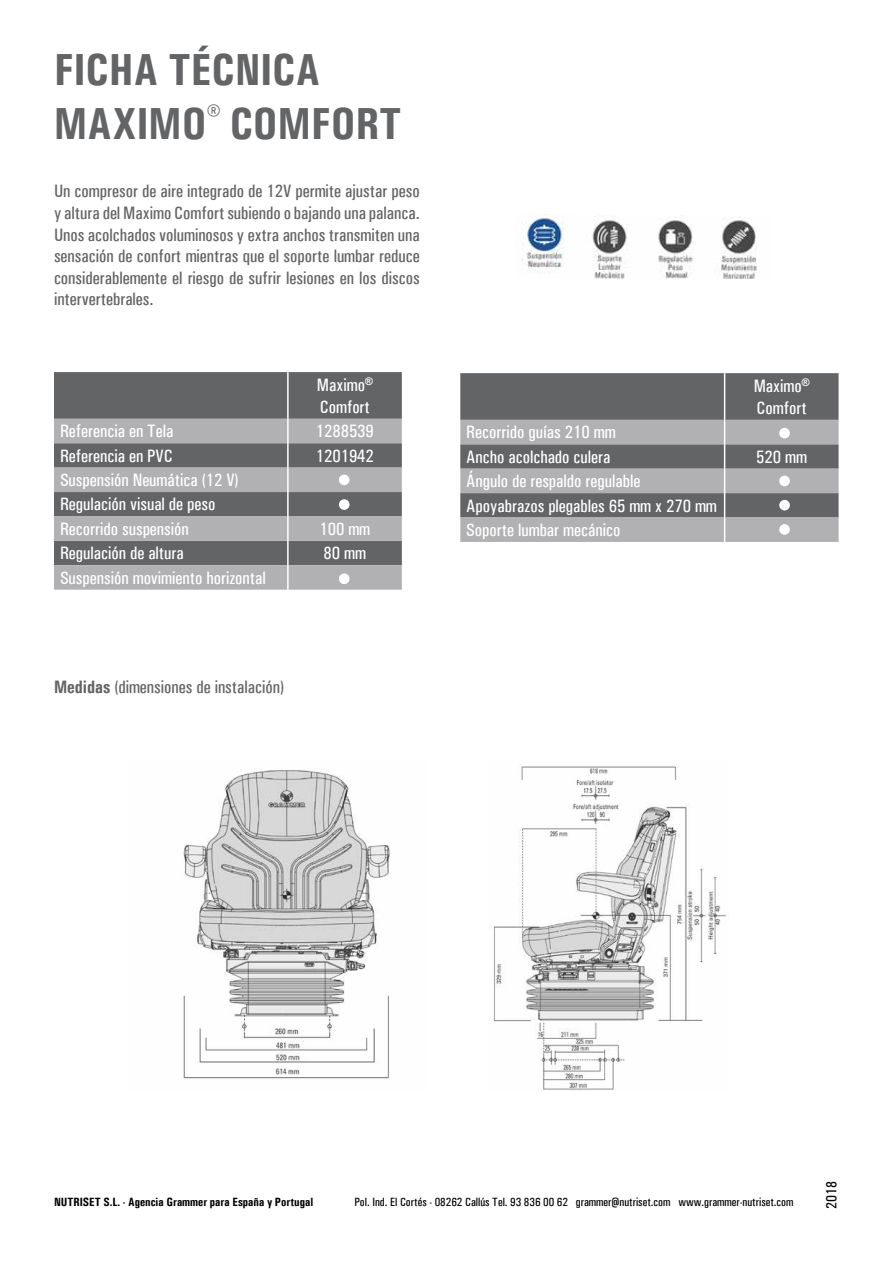
<style>
.page{position:relative;width:893px;height:1263px;background:#fff}
.page>*{position:absolute;margin:0;border:0;box-sizing:border-box;transform-origin:0 0}
.t1{font:700 45px/54px "Univers Condensed";color:#636466}
.t2{font:500 18px/24.5px "Univers Condensed";color:#fff}
.t3{font:500 18px/21.6px "Univers Condensed";color:#636466;text-align:justify}
.t4{font:500 15px "Univers Condensed";color:#000}
.t5{font:500 12px "Univers Condensed";color:#000}
.t6{font:700 12px "Univers Condensed";color:#000}
.s1{font-weight:700}
</style>
<div class="page">
<div style="left:54px;top:372px;width:348px;height:47px;background:#636466"></div>
<svg style="left:54px;top:419px;width:348px;height:171px;fill:#b1b1b3"></svg>
<hr style="left:287px;top:372px;width:2px;height:47px;background:#fff">
<hr style="left:287px;top:419px;width:2px;height:24px;background:#fff">
<hr style="left:287px;top:443px;width:2px;height:25px;background:#fff">
<hr style="left:287px;top:468px;width:2px;height:24px;background:#fff">
<hr style="left:287px;top:492px;width:2px;height:24px;background:#fff">
<hr style="left:287px;top:516px;width:2px;height:25px;background:#fff">
<hr style="left:287px;top:541px;width:2px;height:24px;background:#fff">
<hr style="left:287px;top:565px;width:2px;height:25px;background:#fff">
<div style="left:460px;top:373px;width:379px;height:47px;background:#636466"></div>
<svg style="left:460px;top:420px;width:379px;height:122px;fill:#b1b1b3"></svg>
<hr style="left:724px;top:373px;width:1px;height:47px;background:#fff">
<svg style="left:724px;top:420px;width:1px;height:122px"></svg>
<div style="left:339px;top:475px;width:11px;height:10px;background:#fff;border-radius:50%"></div>
<div style="left:339px;top:499px;width:11px;height:11px;background:#fff;border-radius:50%"></div>
<div style="left:339px;top:573px;width:11px;height:11px;background:#fff;border-radius:50%"></div>
<div style="left:779px;top:428px;width:11px;height:10px;background:#fff;border-radius:50%"></div>
<div style="left:779px;top:476px;width:11px;height:10px;background:#fff;border-radius:50%"></div>
<div style="left:779px;top:500px;width:11px;height:10px;background:#fff;border-radius:50%"></div>
<div style="left:779px;top:524px;width:11px;height:11px;background:#fff;border-radius:50%"></div>
<img style="left:522px;top:215px;width:235px;height:63px">
<img style="left:493px;top:766px;width:234px;height:325px">
<img style="left:183px;top:770px;width:207px;height:309px">
<h1 class="t1" style="left:54px;top:42px;width:349px">FICHA TÉCNICA<br>MAXIMO<sup>®</sup> COMFORT</h1>
<p class="t3" style="left:54px;top:180px;width:367px">Un compresor de aire integrado de 12V permite ajustar peso y altura del Maximo Comfort subiendo o bajando una palanca.<br>Unos acolchados voluminosos y extra anchos transmiten una sensación de confort mientras que el soporte lumbar reduce considerablemente el riesgo de sufrir lesiones en los discos intervertebrales.</p>
<p class="t2" style="left:317px;top:374px;width:57px;line-height:21.6px">Maximo<sup>®<br></sup>Comfort</p>
<p class="t2" style="left:60px;top:419px;width:115px">Referencia en Tela</p>
<p class="t2" style="left:316px;top:419px;width:60px">1288539</p>
<p class="t2" style="left:60px;top:443px;width:114px">Referencia en PVC</p>
<p class="t2" style="left:316px;top:443px;width:60px">1201942</p>
<p class="t2" style="left:60px;top:468px;width:180px">Suspensión Neumática (12 V)<br>Regulación visual de peso<br>Recorrido suspensión</p>
<p class="t2" style="left:319px;top:516px;width:52px">100 mm</p>
<p class="t2" style="left:60px;top:541px;width:125px">Regulación de altura</p>
<p class="t2" style="left:324px;top:541px;width:44px">80 mm</p>
<p class="t2" style="left:60px;top:565px;width:207px">Suspensión movimiento horizontal</p>
<p class="t3" style="left:54px;top:676px;width:232px"><span class="s1">Medidas</span> (dimensiones de instalación)</p>
<p class="t2" style="left:466px;top:420px;width:151px">Recorrido guías 210 mm<br>Ancho acolchado culera</p>
<p class="t2" style="left:466px;top:469px;width:252px">Ángulo de respaldo regulable<br>Apoyabrazos plegables 65 mm x 270 mm<br>Soporte lumbar mecánico</p>
<p class="t2" style="left:754px;top:375px;width:57px;line-height:21.6px">Maximo<sup>®<br></sup>Comfort</p>
<p class="t2" style="left:756px;top:444px;width:52px">520 mm</p>
<p class="t6" style="left:54px;top:1194px;width:261px">NUTRISET S.L. - Agencia Grammer para España y Portugal</p>
<p class="t5" style="left:354px;top:1195px;width:440px">Pol. Ind. El Cortés - 08262 Callús Tel. 93 836 00 62 grammer@nutriset.com www.grammer-nutriset.com</p>
<p class="t4" style="left:822px;top:1209px;width:29px;rotate:-90deg">2018</p>
</div>
